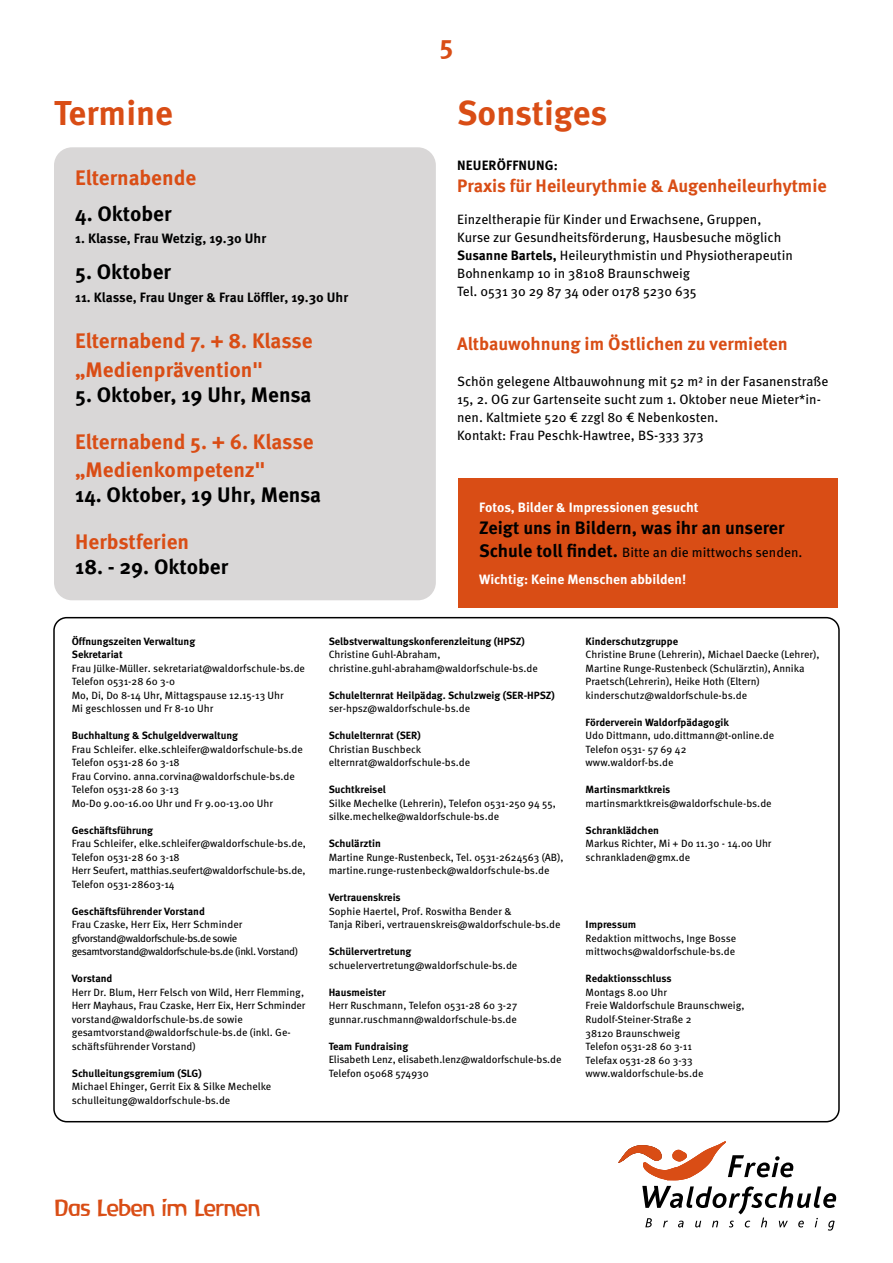
<style>
.page{position:relative;width:893px;height:1263px;background:#fff}
.page>*{position:absolute;margin:0;border:0;box-sizing:border-box;transform-origin:0 0}
.t1{font:700 34.5px "Meta Hebrew";color:#d94d15}
.t2{font:700 27px "Meta Hebrew";color:#d94d15}
.t3{font:22.5px "Baar Antropos Aidfont";letter-spacing:-.045em;color:#d94d15}
.t4{font:700 21px/28.5px "Meta Hebrew";color:#d94d15}
.t5{font:700 21px "Meta Hebrew";color:#000}
.t6{font:700 18px "Meta Hebrew";color:#d94d15}
.t7{font:700 18px "Meta Hebrew";color:#000}
.t8{font:13.5px/18px "Meta Hebrew";color:#000}
.t9{font:700 13.5px/27px "Meta Hebrew";letter-spacing:-.005em;color:#fff}
.t10{font:700 13.5px "Meta Hebrew";color:#000}
.t11{font:10.5px/13.5px "Meta Hebrew";color:#000}
.t12{font:700 10.5px/13.5px "Meta Hebrew";letter-spacing:-.005em;color:#000}
.t13{font:10.5px/13.5px "Meta Hebrew";letter-spacing:-.04em;color:#000}
.s1{font-weight:700}
.s2{font-size:18px;color:#000}
.s3{font-weight:400;color:#000}
</style>
<div class="page">
<div style="left:54px;top:147px;width:382px;height:453px;background:#d9d7d7;border-radius:18px"></div>
<svg style="left:642px;top:1186px;width:194px;height:44px"></svg>
<svg style="left:618px;top:1141px;width:175px;height:39px"></svg>
<div style="left:458px;top:478px;width:379px;height:130px;background:#d94d15"></div>
<h1 class="t1" style="left:54px;top:91px;width:121px">Termine</h1>
<h3 class="t4" style="left:75px;top:164px;width:123px">Elternabende</h3>
<h3 class="t5" style="left:75px;top:200px;width:98px">4. Oktober</h3>
<p class="t10" style="left:75px;top:230px;width:192px">1. Klasse, Frau Wetzig, 19.30 Uhr</p>
<h3 class="t5" style="left:75px;top:259px;width:97px">5. Oktober</h3>
<p class="t10" style="left:75px;top:289px;width:274px">11. Klasse, Frau Unger &amp; Frau Löffler, 19.30 Uhr</p>
<h3 class="t4" style="left:75px;top:327px;width:239px">Elternabend 7. + 8. Klasse „Medienprävention"</h3>
<h3 class="t5" style="left:75px;top:381px;width:238px">5. Oktober, 19 Uhr, Mensa</h3>
<h3 class="t4" style="left:75px;top:428px;width:240px">Elternabend 5. + 6. Klasse „Medienkompetenz"</h3>
<h3 class="t5" style="left:75px;top:482px;width:247px">14. Oktober, 19 Uhr, Mensa</h3>
<h3 class="t4" style="left:75px;top:528px;width:115px">Herbstferien</h3>
<h3 class="t5" style="left:75px;top:553px;width:154px">18. - 29. Oktober</h3>
<h2 class="t2" style="left:439px;top:28px;width:16px">5</h2>
<h1 class="t1" style="left:457px;top:91px;width:152px">Sonstiges</h1>
<p class="t10" style="left:457px;top:157px;width:102px">NEUERÖFFNUNG:</p>
<h3 class="t6" style="left:457px;top:175px;width:371px">Praxis für Heileurythmie &amp; Augenheileurhytmie</h3>
<p class="t8" style="left:457px;top:211px;width:337px">Einzeltherapie für Kinder und Erwachsene, Gruppen, Kurse zur Gesundheitsförderung, Hausbesuche möglich <span class="s1">Susanne Bartels,</span> Heileurythmistin und Physiotherapeutin Bohnenkamp 10 in 38108 Braunschweig<br>Tel. 0531 30 29 87 34 oder 0178 5230 635</p>
<h3 class="t6" style="left:457px;top:332px;width:332px">Altbauwohnung im Östlichen zu vermieten</h3>
<p class="t8" style="left:457px;top:373px;width:373px">Schön gelegene Altbauwohnung mit 52 m² in der Fasanenstraße 15, 2. OG zur Gartenseite sucht zum 1. Oktober neue Mieter*in&shy;nen. Kaltmiete 520 € zzgl 80 € Nebenkosten.<br>Kontakt: Frau Peschk-Hawtree, BS-333 373</p>
<p class="t9" style="left:479px;top:494px;width:221px">Fotos, Bilder &amp; Impressionen gesucht</p>
<h3 class="t7" style="left:479px;top:517px;width:307px">Zeigt uns in Bildern, was ihr an unserer</h3>
<p class="t9" style="left:479px;top:539px;width:325px"><span class="s2">Schule toll findet.</span> <span class="s3">Bitte an die mittwochs senden.<br></span>Wichtig: Keine Menschen abbilden!</p>
<p class="t12" style="left:72px;top:635px;width:125px">Öffnungszeiten Verwaltung<br>Sekretariat</p>
<p class="t11" style="left:72px;top:662px;width:235px">Frau Jülke-Müller. sekretariat@waldorfschule-bs.de Telefon 0531-28 60 3-0<br>Mo, Di, Do 8-14 Uhr, Mittagspause 12.15-13 Uhr<br>Mi geschlossen und Fr 8-10 Uhr</p>
<p class="t12" style="left:72px;top:729px;width:168px">Buchhaltung &amp; Schulgeldverwaltung</p>
<p class="t11" style="left:72px;top:743px;width:233px">Frau Schleifer. elke.schleifer@waldorfschule-bs.de Telefon 0531-28 60 3-18<br>Frau Corvino. anna.corvina@waldorfschule-bs.de Telefon 0531-28 60 3-13<br>Mo-Do 9.00-16.00 Uhr und Fr 9.00-13.00 Uhr</p>
<p class="t12" style="left:72px;top:824px;width:83px">Geschäftsführung</p>
<p class="t11" style="left:72px;top:837px;width:236px">Frau Schleifer, elke.schleifer@waldorfschule-bs.de, Telefon 0531-28 60 3-18<br>Herr Seufert, matthias.seufert@waldorfschule-bs.de, Telefon 0531-28603-14</p>
<p class="t12" style="left:72px;top:905px;width:135px">Geschäftsführender Vorstand</p>
<p class="t13" style="left:72px;top:918px;width:228px">Frau Czaske, Herr Eix, Herr Schminder gfvorstand@waldorfschule-bs.de sowie gesamtvorstand@waldorfschule-bs.de (inkl. Vorstand)</p>
<p class="t12" style="left:72px;top:972px;width:42px">Vorstand</p>
<p class="t11" style="left:72px;top:986px;width:235px">Herr Dr. Blum, Herr Felsch von Wild, Herr Flemming, Herr Mayhaus, Frau Czaske, Herr Eix, Herr Schminder vorstand@waldorfschule-bs.de sowie gesamtvorstand@waldorfschule-bs.de (inkl. Ge&shy;schäftsführender Vorstand)</p>
<p class="t12" style="left:72px;top:1067px;width:131px">Schulleitungsgremium (SLG)</p>
<p class="t11" style="left:72px;top:1080px;width:201px">Michael Ehinger, Gerrit Eix &amp; Silke Mechelke schulleitung@waldorfschule-bs.de</p>
<p class="t12" style="left:329px;top:635px;width:198px">Selbstverwaltungskonferenzleitung (HPSZ)</p>
<p class="t11" style="left:329px;top:648px;width:211px">Christine Guhl-Abraham, christine.guhl-abraham@waldorfschule-bs.de</p>
<p class="t12" style="left:329px;top:689px;width:228px">Schulelternrat Heilpädag. Schulzweig (SER-HPSZ)</p>
<p class="t11" style="left:329px;top:702px;width:143px">ser-hpsz@waldorfschule-bs.de</p>
<p class="t12" style="left:329px;top:729px;width:94px">Schulelternrat (SER)</p>
<p class="t11" style="left:329px;top:743px;width:143px">Christian Buschbeck elternrat@waldorfschule-bs.de</p>
<p class="t12" style="left:329px;top:783px;width:59px">Suchtkreisel</p>
<p class="t11" style="left:329px;top:797px;width:229px">Silke Mechelke (Lehrerin), Telefon 0531-250 94 55, silke.mechelke@waldorfschule-bs.de</p>
<p class="t12" style="left:329px;top:837px;width:54px">Schulärztin</p>
<p class="t11" style="left:329px;top:851px;width:236px">Martine Runge-Rustenbeck, Tel. 0531-2624563 (AB), martine.runge-rustenbeck@waldorfschule-bs.de</p>
<p class="t12" style="left:329px;top:891px;width:74px">Vertrauenskreis</p>
<p class="t11" style="left:329px;top:905px;width:233px">Sophie Haertel, Prof. Roswitha Bender &amp;<br>Tanja Riberi, vertrauenskreis@waldorfschule-bs.de</p>
<p class="t12" style="left:329px;top:945px;width:84px">Schülervertretung</p>
<p class="t11" style="left:329px;top:959px;width:190px">schuelervertretung@waldorfschule-bs.de</p>
<p class="t12" style="left:329px;top:986px;width:59px">Hausmeister</p>
<p class="t11" style="left:329px;top:999px;width:190px">Herr Ruschmann, Telefon 0531-28 60 3-27 gunnar.ruschmann@waldorfschule-bs.de</p>
<p class="t12" style="left:329px;top:1040px;width:81px">Team Fundraising</p>
<p class="t11" style="left:329px;top:1053px;width:234px">Elisabeth Lenz, elisabeth.lenz@waldorfschule-bs.de<br>Telefon 05068 574930</p>
<p class="t12" style="left:586px;top:635px;width:94px">Kinderschutzgruppe</p>
<p class="t11" style="left:586px;top:648px;width:235px">Christine Brune (Lehrerin), Michael Daecke (Lehrer), Martine Runge-Rustenbeck (Schulärztin), Annika Praetsch(Lehrerin), Heike Hoth (Eltern) kinderschutz@waldorfschule-bs.de</p>
<p class="t12" style="left:586px;top:716px;width:145px">Förderverein Waldorfpädagogik</p>
<p class="t11" style="left:586px;top:729px;width:190px">Udo Dittmann, udo.dittmann@t-online.de<br>Telefon 0531- 57 69 42 www.waldorf-bs.de</p>
<p class="t12" style="left:586px;top:783px;width:86px">Martinsmarktkreis</p>
<p class="t11" style="left:586px;top:797px;width:188px">martinsmarktkreis@waldorfschule-bs.de</p>
<p class="t12" style="left:586px;top:824px;width:75px">Schranklädchen</p>
<p class="t11" style="left:586px;top:837px;width:188px">Markus Richter, Mi + Do 11.30 - 14.00 Uhr schrankladen@gmx.de</p>
<p class="t12" style="left:586px;top:918px;width:52px">Impressum</p>
<p class="t11" style="left:586px;top:932px;width:152px">Redaktion mittwochs, Inge Bosse mittwochs@waldorfschule-bs.de</p>
<p class="t12" style="left:586px;top:972px;width:88px">Redaktionsschluss</p>
<p class="t11" style="left:586px;top:986px;width:160px">Montags 8.00 Uhr<br>Freie Waldorfschule Braunschweig,<br>Rudolf-Steiner-Straße 2<br>38120 Braunschweig<br>Telefon 0531-28 60 3-11<br>Telefax 0531-28 60 3-33 www.waldorfschule-bs.de</p>
<h3 class="t3" style="left:54px;top:1194px;width:208px">Das Leben im Lernen</h3>
</div>
